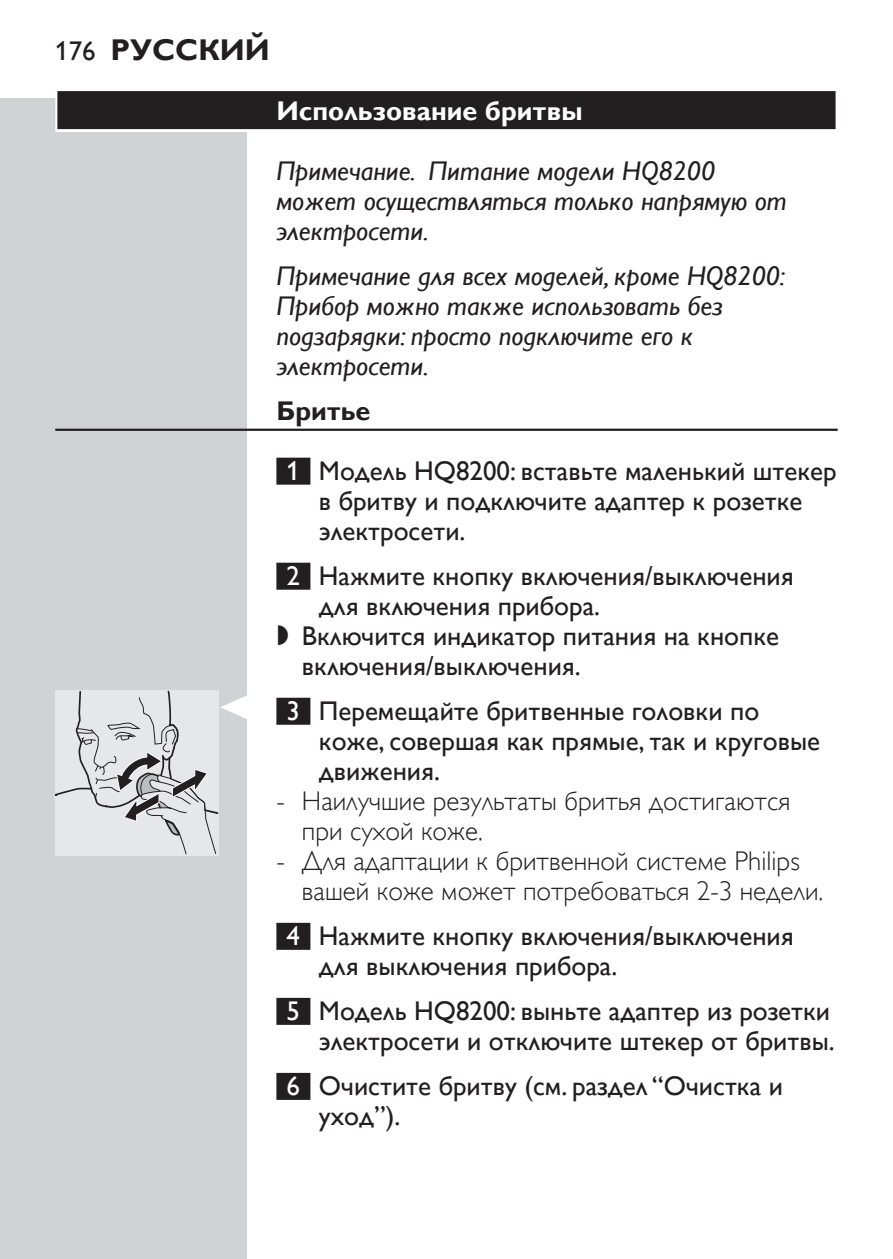
<style>
.page{position:relative;width:893px;height:1259px;background:#fff}
.page>*{position:absolute;margin:0;border:0;box-sizing:border-box;transform-origin:0 0}
.t1{font:700 30px "Gill Sans Alt One WGL";color:#231f20}
.t2{font:27px/30px "Gill Sans Alt One WGL";color:#231f20}
.t3{font:italic 27px/30px "Gill Sans Alt One WGL";color:#231f20}
.t4{font:27px/30px "Gill Sans Alt One WGL Light";color:#231f20}
.t5{font:700 27px "Gill Sans Alt One WGL";color:#fff}
.t6{font:700 27px "Gill Sans Alt One WGL";color:#231f20}
.t7{font:27px "Philips Ll Font Plain";color:#231f20}
.s1{font-weight:400;font-size:27px}
.s2{color:#fff}
</style>
<div class="page">
<div style="left:0;top:98px;width:247px;height:1161px;background:#d1d2d4"></div>
<hr style="left:892px;top:98px;width:1px;height:1161px;background:#d1d2d4">
<div style="left:55px;top:89px;width:783px;height:43px;background:linear-gradient(to right,#e3e2e3,#e3e2e3)"></div>
<div style="left:57px;top:91px;width:779px;height:38px;background:#231f20"></div>
<hr style="left:55px;top:429px;width:783px;height:2px;background:#231f20">
<div style="left:276px;top:458px;width:34px;height:27px;background:#231f20"></div>
<div style="left:276px;top:563px;width:34px;height:27px;background:#231f20"></div>
<div style="left:276px;top:698px;width:34px;height:27px;background:#231f20"></div>
<div style="left:276px;top:923px;width:34px;height:27px;background:#231f20"></div>
<div style="left:276px;top:998px;width:34px;height:27px;background:#231f20"></div>
<div style="left:276px;top:1073px;width:34px;height:27px;background:#231f20"></div>
<svg style="left:55px;top:690px;width:192px;height:165px"></svg>
<p class="t1" style="left:55px;top:29px;width:216px"><span class="s1">176</span> Русский</p>
<p class="t5" style="left:276px;top:92px;width:308px">Использование бритвы</p>
<p class="t3" style="left:276px;top:156px;width:512px">Примечание. Питание модели HQ8200 может осуществляться только напрямую от электросети.</p>
<p class="t3" style="left:276px;top:261px;width:510px">Примечание для всех моделей, кроме HQ8200:<br>Прибор можно также использовать без подзарядки: просто подключите его к электросети.</p>
<p class="t6" style="left:276px;top:392px;width:96px">Бритье</p>
<p class="t2" style="left:319px;top:456px;width:519px;text-indent:-32px"><span class="s2">1</span> Модель HQ8200: вставьте маленький штекер в бритву и подключите адаптер к розетке электросети.</p>
<p class="t2" style="left:287px;top:561px;width:509px"><span class="s2">2</span> Нажмите кнопку включения/выключения</p>
<p class="t2" style="left:319px;top:591px;width:283px">для включения прибора.</p>
<p class="t2" style="left:302px;top:621px;width:479px">Включится индикатор питания на кнопке</p>
<p class="t2" style="left:302px;top:651px;width:280px">включения/выключения.</p>
<p class="t2" style="left:319px;top:696px;width:503px;text-indent:-32px"><span class="s2">3</span> Перемещайте бритвенные головки по коже, совершая как прямые, так и круговые движения.</p>
<p class="t4" style="left:302px;top:786px;width:523px">Наилучшие результаты бритья достигаются при сухой коже.<br>Для адаптации к бритвенной системе Philips вашей коже может потребоваться 2-3 недели.</p>
<p class="t2" style="left:319px;top:921px;width:476px;text-indent:-32px"><span class="s2">4</span> Нажмите кнопку включения/выключения для выключения прибора.</p>
<p class="t2" style="left:287px;top:996px;width:550px;text-align:right"><span class="s2">5</span> Модель HQ8200: выньте адаптер из розетки электросети и отключите штекер от бритвы.</p>
<p class="t2" style="left:319px;top:1071px;width:466px;text-indent:-32px"><span class="s2">6</span> Очистите бритву (см. раздел “Очистка и уход”).</p>
<p class="t7" style="left:276px;top:620px;width:15px">,</p>
<p class="t4" style="left:276px;top:786px;width:10px">-</p>
<p class="t4" style="left:276px;top:846px;width:10px">-</p>
</div>
